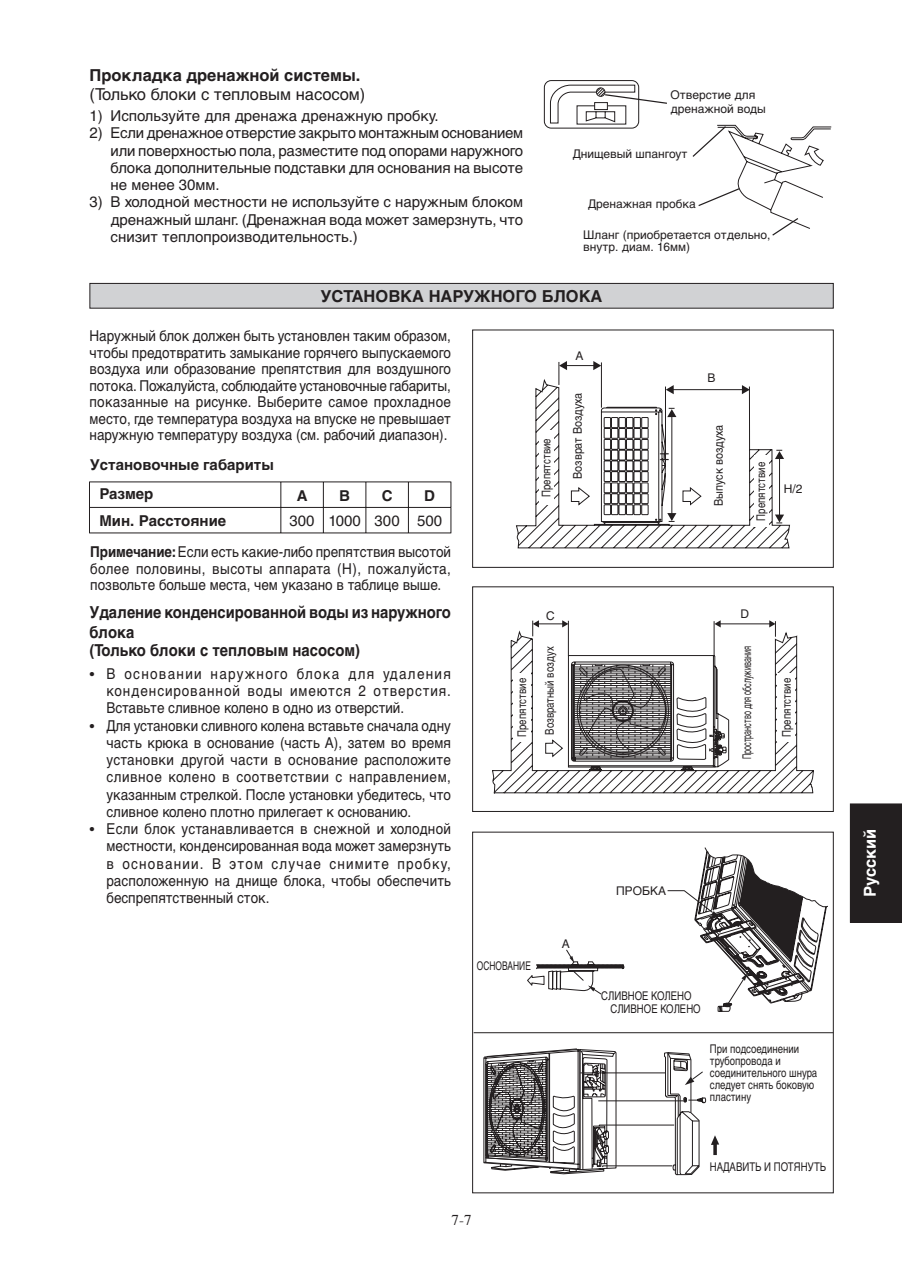
<style>
.page{position:relative;width:902px;height:1272px;background:#fff}
.page>*{position:absolute;margin:0;border:0;box-sizing:border-box;transform-origin:0 0}
.t1{font:700 16.5px/19.8px "Helvetica Cyr";color:#231f20;scale:.9 1}
.t2{font:700 16.5px "Helvetica Cyr";color:#231f20}
.t3{font:16.5px "Helvetica Cyr Upright";color:#231f20}
.t4{font:700 16.5px "Helvetica Cyr";color:#fff}
.t5{font:15px/17.2px "Helvetica Cyr Upright";color:#231f20;text-align:justify;scale:.9 1}
.t6{font:15px/17.2px "Helvetica Cyr Upright";color:#231f20;text-align:justify}
.t7{font:700 15px "Helvetica Cyr";color:#231f20}
.t8{font:15px "Times";color:#231f20}
.t9{font:12px/12px "Helvetica Cyr Upright";color:#231f20;scale:.8 1}
.t10{font:12px/14.4px "Helvetica Cyr Upright";color:#231f20}
.t11{font:12px "Helvetica Cyr Upright";color:#231f20;scale:.6 1}
.t12{font:12px "Helvetica Cyr Upright";color:#231f20;scale:.9 1}
.t13{font:12px "Helvetica Cyr Upright";color:#231f20;scale:.7 1}
.s1{font-family:"Helvetica Cyr";font-weight:700}
</style>
<div class="page">
<svg style="left:483px;top:1049px;width:236px;height:126px"></svg>
<svg style="left:544px;top:80px;width:287px;height:155px"></svg>
<div style="left:90px;top:283px;width:743px;height:25px;background:#d1d2d4"></div>
<div style="left:89px;top:283px;width:745px;height:26px;border:1px solid #231f20"></div>
<hr style="left:89px;top:533px;width:362px;height:1px;background:#231f20">
<hr style="left:89px;top:481px;width:192px;height:1px;background:#231f20">
<hr style="left:281px;top:481px;width:42px;height:1px;background:#231f20">
<hr style="left:323px;top:481px;width:43px;height:1px;background:#231f20">
<hr style="left:366px;top:481px;width:42px;height:1px;background:#231f20">
<hr style="left:408px;top:481px;width:43px;height:1px;background:#231f20">
<hr style="left:89px;top:507px;width:192px;height:1px;background:#231f20">
<svg style="left:89px;top:482px;width:1px;height:51px"></svg>
<hr style="left:281px;top:507px;width:42px;height:1px;background:#231f20">
<svg style="left:280px;top:482px;width:1px;height:51px"></svg>
<hr style="left:323px;top:507px;width:43px;height:1px;background:#231f20">
<svg style="left:323px;top:482px;width:1px;height:51px"></svg>
<hr style="left:366px;top:507px;width:42px;height:1px;background:#231f20">
<svg style="left:365px;top:482px;width:1px;height:51px"></svg>
<hr style="left:408px;top:507px;width:43px;height:1px;background:#231f20">
<svg style="left:408px;top:482px;width:1px;height:51px"></svg>
<svg style="left:451px;top:482px;width:1px;height:51px"></svg>
<svg style="left:472px;top:329px;width:362px;height:704px"></svg>
<svg style="left:527px;top:838px;width:301px;height:173px"></svg>
<div style="left:850px;top:803px;width:52px;height:120px;background:#231f20"></div>
<div style="left:778px;top:673px;width:17px;height:68px;background:#fff"></div>
<div style="left:513px;top:673px;width:17px;height:68px;background:#fff"></div>
<svg style="left:516px;top:361px;width:274px;height:187px"></svg>
<svg style="left:593px;top:361px;width:8px;height:9px"></svg>
<svg style="left:559px;top:361px;width:8px;height:9px"></svg>
<hr style="left:668px;top:389px;width:80px;height:1px;background:#231f20">
<svg style="left:742px;top:385px;width:8px;height:9px"></svg>
<svg style="left:666px;top:385px;width:8px;height:9px"></svg>
<hr style="left:779px;top:454px;width:1px;height:67px;background:#231f20">
<svg style="left:775px;top:514px;width:9px;height:8px"></svg>
<svg style="left:775px;top:451px;width:9px;height:8px"></svg>
<hr style="left:671px;top:412px;width:1px;height:108px;background:#231f20">
<svg style="left:667px;top:513px;width:9px;height:9px"></svg>
<svg style="left:667px;top:408px;width:9px;height:9px"></svg>
<div style="left:754px;top:455px;width:15px;height:72px;background:#fff"></div>
<div style="left:539px;top:430px;width:15px;height:75px;background:#fff"></div>
<p class="t2" style="left:90px;top:69px;width:272px">Прокладка дренажной системы.</p>
<p class="t3" style="left:90px;top:87px;width:277px">(Только блоки с тепловым насосом)</p>
<p class="t6" style="left:90px;top:108px;width:351px">1) Используйте для дренажа дренажную пробку.</p>
<p class="t6" style="left:111px;top:126px;width:414px;text-indent:-21px">2) Если дренажное отверстие закрыто монтажным основанием или поверхностью пола, разместите под опорами наружного блока дополнительные подставки для основания на высоте не менее 30мм.</p>
<p class="t6" style="left:111px;top:195px;width:414px;text-indent:-21px">3) В холодной местности не используйте с наружным блоком дренажный шланг. (Дренажная вода может замерзнуть, что снизит теплопроизводительность.)</p>
<p class="t10" style="left:670px;top:88px;width:97px">Отверстие для дренажной воды</p>
<p class="t10" style="left:573px;top:148px;width:116px">Днищевый шпангоут</p>
<p class="t10" style="left:588px;top:198px;width:109px">Дренажная пробка</p>
<p class="t10" style="left:583px;top:230px;width:189px;line-height:12px">Шланг (приобретается отдельно, внутр. диам. 16мм)</p>
<p class="t2" style="left:321px;top:290px;width:283px">УСТАНОВКА НАРУЖНОГО БЛОКА</p>
<p class="t5" style="left:90px;top:329px;width:403px;line-height:16.5px">Наружный блок должен быть установлен таким образом, чтобы предотвратить замыкание горячего выпускаемого воздуха или образование препятствия для воздушного потока. Пожалуйста, соблюдайте установочные габариты, показанные на рисунке. Выберите самое прохладное место, где температура воздуха на впуске не превышает наружную температуру воздуха (см. рабочий диапазон).</p>
<p class="t7" style="left:90px;top:459px;width:185px">Установочные габариты</p>
<p class="t10" style="left:576px;top:349px;width:10px">A</p>
<p class="t10" style="left:707px;top:371px;width:10px">B</p>
<p class="t12" style="left:573px;top:479px;width:97px;rotate:-90deg">Возврат Воздуха</p>
<p class="t12" style="left:714px;top:506px;width:92px;rotate:-90deg">Выпуск воздуха</p>
<p class="t9" style="left:541px;top:497px;width:75px;rotate:-90deg">Препятствие</p>
<p class="t10" style="left:658px;top:461px;width:10px;rotate:-90deg">H</p>
<p class="t9" style="left:756px;top:521px;width:75px;rotate:-90deg">Препятствие</p>
<p class="t7" style="left:99px;top:488px;width:55px">Размер</p>
<p class="t7" style="left:297px;top:489px;width:12px">A</p>
<p class="t7" style="left:339px;top:489px;width:12px">B</p>
<p class="t7" style="left:382px;top:489px;width:12px">C</p>
<p class="t7" style="left:424px;top:489px;width:12px">D</p>
<p class="t7" style="left:99px;top:515px;width:128px">Мин. Рaccтoяниe</p>
<p class="t6" style="left:290px;top:513px;width:154px">300 1000 300 500</p>
<p class="t5" style="left:90px;top:545px;width:402px;line-height:16.5px"><span class="s1">Примечание:</span> Если есть какие-либо препятствия высотой более половины, высоты аппарата (H), пожалуйста, позвольте больше места, чем указано в таблице выше.</p>
<p class="t10" style="left:784px;top:483px;width:20px">H/2</p>
<p class="t1" style="left:90px;top:603px;width:403px">Удаление конденсированной воды из наружного блока</p>
<p class="t1" style="left:90px;top:641px;width:302px">(Только блоки с тепловым насосом)</p>
<p class="t5" style="left:107px;top:666px;width:384px;text-align:left">В основании наружного блока для удаления конденсированной воды имеются 2 отверстия.<br>Вставьте сливное колено в одно из отверстий.<br>Для установки сливного колена вставьте сначала одну часть крюка в основание (часть A), затем во время установки другой части в основание расположите сливное колено в соответствии с направлением, указанным стрелкой. После установки убедитесь, что сливное колено плотно прилегает к основанию.<br>Если блок устанавливается в снежной и холодной местности, конденсированная вода может замерзнуть в основании. В этом случае снимите пробку, расположенную на днище блока, чтобы обеспечить беспрепятственный сток.</p>
<p class="t8" style="left:90px;top:668px;width:7px">•</p>
<p class="t8" style="left:90px;top:719px;width:7px">•</p>
<p class="t8" style="left:90px;top:823px;width:7px">•</p>
<p class="t10" style="left:546px;top:609px;width:10px">C</p>
<p class="t10" style="left:741px;top:608px;width:10px">D</p>
<p class="t9" style="left:545px;top:735px;width:112px;rotate:-90deg">Возвратный воздух</p>
<p class="t11" style="left:742px;top:759px;width:190px;rotate:-90deg">Пространство для обслуживания</p>
<p class="t9" style="left:517px;top:737px;width:75px;rotate:-90deg">Пpeпятcтвие</p>
<p class="t9" style="left:782px;top:737px;width:75px;rotate:-90deg">Пpeпятcтвие</p>
<p class="t13" style="left:477px;top:961px;width:79px">ОСНОВАНИЕ</p>
<p class="t10" style="left:562px;top:937px;width:10px">A</p>
<p class="t10" style="left:616px;top:884px;width:52px">ПРОБКА</p>
<p class="t9" style="left:610px;top:989px;width:114px;line-height:13.8px;text-indent:-9px">СЛИВНОЕ КОЛЕНО<br>СЛИВНОЕ КОЛЕНО</p>
<p class="t9" style="left:710px;top:1044px;width:136px">При подсоединении трубопровода и соединительного шнура следует снять боковую пластину</p>
<p class="t9" style="left:710px;top:1161px;width:147px">НАДАВИТЬ И ПОТЯНУТЬ</p>
<p class="t8" style="left:452px;top:1214px;width:21px">7-7</p>
<p class="t4" style="left:863px;top:897px;width:70px;rotate:-90deg">Русский</p>
</div>
